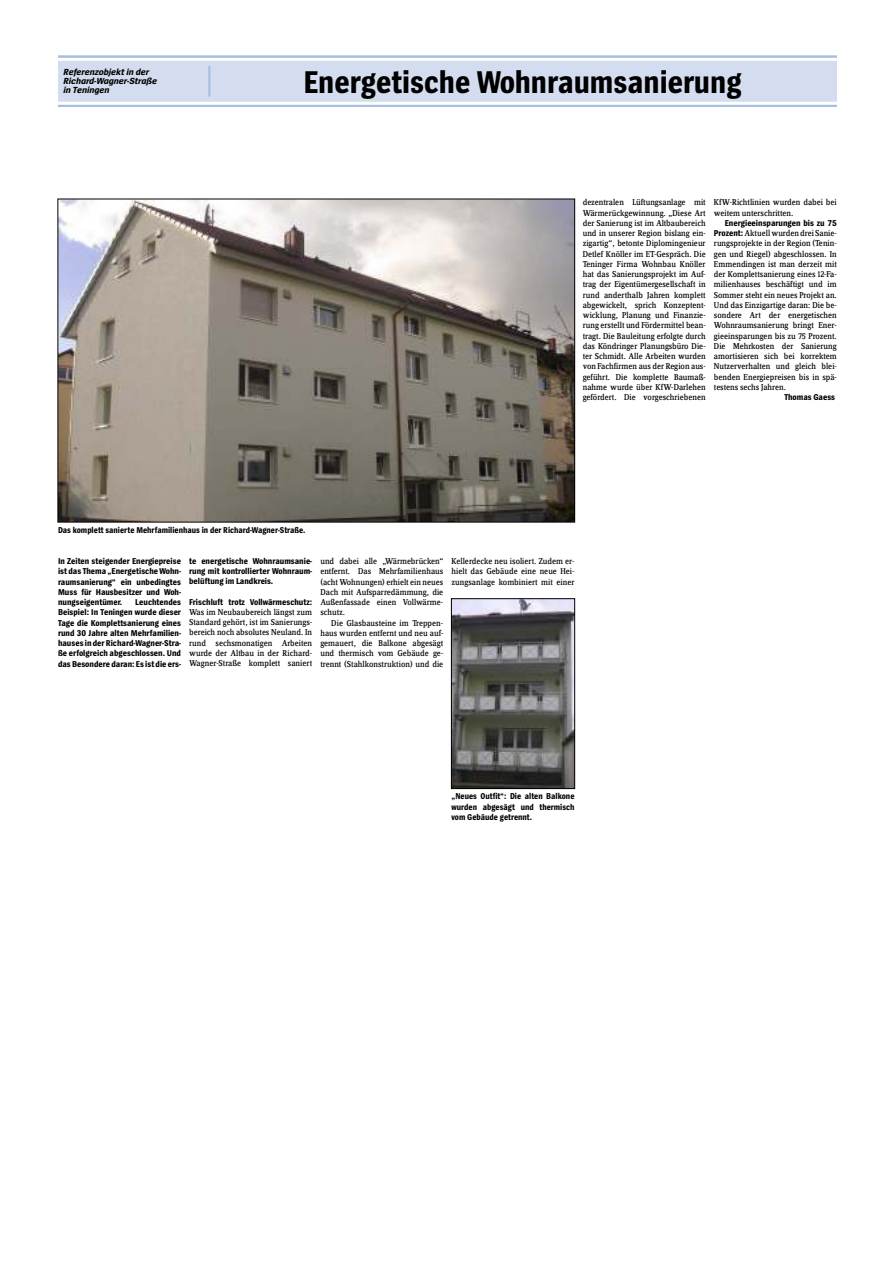
<style>
.page{position:relative;width:893px;height:1263px;background:#fff}
.page>*{position:absolute;margin:0;border:0;box-sizing:border-box;transform-origin:0 0}
.t1{font:700 32.85px "Spiegel Cd";color:#000}
.t2{font:italic 700 9.15px/9.4px "Spiegel";color:#000}
.t3{font:8.85px/10.2px "Zine Serif Dis";color:#000;text-align:justify}
.t4{font:700 8.85px/10.2px "Spiegel Cd";color:#000;text-align:justify}
.s1{font-family:"Spiegel Cd";font-weight:700}
</style>
<div class="page">
<div style="left:58px;top:56px;width:779px;height:51px;background:#d4ddef"></div>
<hr style="left:58px;top:58px;width:779px;height:3px;background:#fff">
<hr style="left:58px;top:102px;width:779px;height:3px;background:#fff">
<hr style="left:58px;top:56px;width:779px;height:2px;background:#a4bedf">
<hr style="left:58px;top:105px;width:779px;height:2px;background:#a4bedf">
<img style="left:60px;top:201px;width:513px;height:319px">
<div style="left:58px;top:199px;width:517px;height:323px;border:1px solid #000"></div>
<img style="left:453px;top:600px;width:120px;height:187px">
<div style="left:451px;top:598px;width:124px;height:191px;border:1px solid #000"></div>
<hr style="left:208px;top:66px;width:2px;height:31px;background:#a4bedf">
<p class="t2" style="left:63px;top:67px;width:95px">Referenzobjekt in der<br>Richard-Wagner-Straße in Teningen</p>
<h1 class="t1" style="left:303px;top:66px;width:440px">Energetische Wohnraumsanierung</h1>
<p class="t3" style="left:583px;top:198px;width:125px">dezentralen Lüftungsanlage mit Wärmerückgewinnung. „Diese Art der Sanierung ist im Altbaubereich und in unserer Region bislang ein&shy;zigartig“, betonte Diplomingenieur Detlef Knöller im ET-Gespräch. Die Teninger Firma Wohnbau Knöller hat das Sanierungsprojekt im Auf&shy;trag der Eigentümergesellschaft in rund anderthalb Jahren komplett abgewickelt, sprich Konzeptent&shy;wicklung, Planung und Finanzie&shy;rung erstellt und Fördermittel bean&shy;tragt. Die Bauleitung erfolgte durch das Köndringer Planungsbüro Die&shy;ter Schmidt. Alle Arbeiten wurden von Fachfirmen aus der Region aus&shy;geführt. Die komplette Baumaß&shy;nahme wurde über KfW-Darlehen gefördert. Die vorgeschriebenen</p>
<p class="t3" style="left:714px;top:198px;width:124px">KfW-Richtlinien wurden dabei bei weitem unterschritten.</p>
<p class="t4" style="left:725px;top:218px;width:114px">Energieeinsparungen bis zu 75</p>
<p class="t3" style="left:714px;top:228px;width:125px"><span class="s1">Prozent:</span>Aktuellwurden drei Sanie&shy;rungsprojekte in der Region (Tenin&shy;gen und Riegel) abgeschlossen. In Emmendingen ist man derzeit mit der Komplettsanierung eines 12-Fa&shy;milienhauses beschäftigt und im Sommer steht ein neues Projekt an.<br>Und das Einzigartige daran: Die be&shy;sondere Art der energetischen Wohnraumsanierung bringt Ener&shy;gieeinsparungen bis zu 75 Prozent.<br>Die Mehrkosten der Sanierung amortisieren sich bei korrektem Nutzerverhalten und gleich blei&shy;benden Energiepreisen bis in spä&shy;testens sechs Jahren.</p>
<p class="t4" style="left:784px;top:392px;width:52px">Thomas Gaess</p>
<p class="t4" style="left:58px;top:525px;width:249px">Das komplett sanierte Mehrfamilienhaus in der Richard-Wagner-Straße.</p>
<p class="t4" style="left:58px;top:556px;width:124px">In Zeiten steigender Energiepreise ist das Thema „Energetische Wohn&shy;raumsanierung“ ein unbedingtes Muss für Hausbesitzer und Woh&shy;nungseigentümer.</p>
<p class="t4" style="left:58px;top:597px;width:124px;text-indent:77px">Leuchtendes Beispiel: In Teningen wurde dieser Tage die Komplettsanierung eines rund 30 Jahre alten Mehrfamilien&shy;hauses in der Richard-Wagner-Stra&shy;ße erfolgreich abgeschlossen. Und das Besondere daran: Es ist die ers-</p>
<p class="t4" style="left:189px;top:556px;width:124px">te energetische Wohnraumsanie&shy;rung mit kontrollierter Wohnraum&shy;belüftung im Landkreis.</p>
<p class="t4" style="left:189px;top:597px;width:124px">Frischluft trotz Vollwärmeschutz:</p>
<p class="t3" style="left:189px;top:607px;width:125px">Was im Neubaubereich längst zum Standard gehört, ist im Sanierungs&shy;bereich noch absolutes Neuland. In rund sechsmonatigen Arbeiten wurde der Altbau in der Richard-Wagner-Straße komplett saniert</p>
<p class="t3" style="left:320px;top:556px;width:124px">und dabei alle „Wärmebrücken“ entfernt. Das Mehrfamilienhaus (acht Wohnungen) erhielt ein neues Dach mit Aufsparredämmung, die Außenfassade einen Vollwärme&shy;schutz.</p>
<p class="t3" style="left:320px;top:618px;width:124px;text-indent:11px">Die Glasbausteine im Treppen&shy;haus wurden entfernt und neu auf&shy;gemauert, die Balkone abgesägt und thermisch vom Gebäude ge&shy;trennt (Stahlkonstruktion) und die</p>
<p class="t3" style="left:452px;top:556px;width:125px">Kellerdecke neu isoliert. Zudem er&shy;hielt das Gebäude eine neue Hei&shy;zungsanlage kombiniert mit einer</p>
<p class="t4" style="left:452px;top:792px;width:124px">„Neues Outfit“: Die alten Balkone wurden abgesägt und thermisch vom Gebäude getrennt.</p>
</div>
